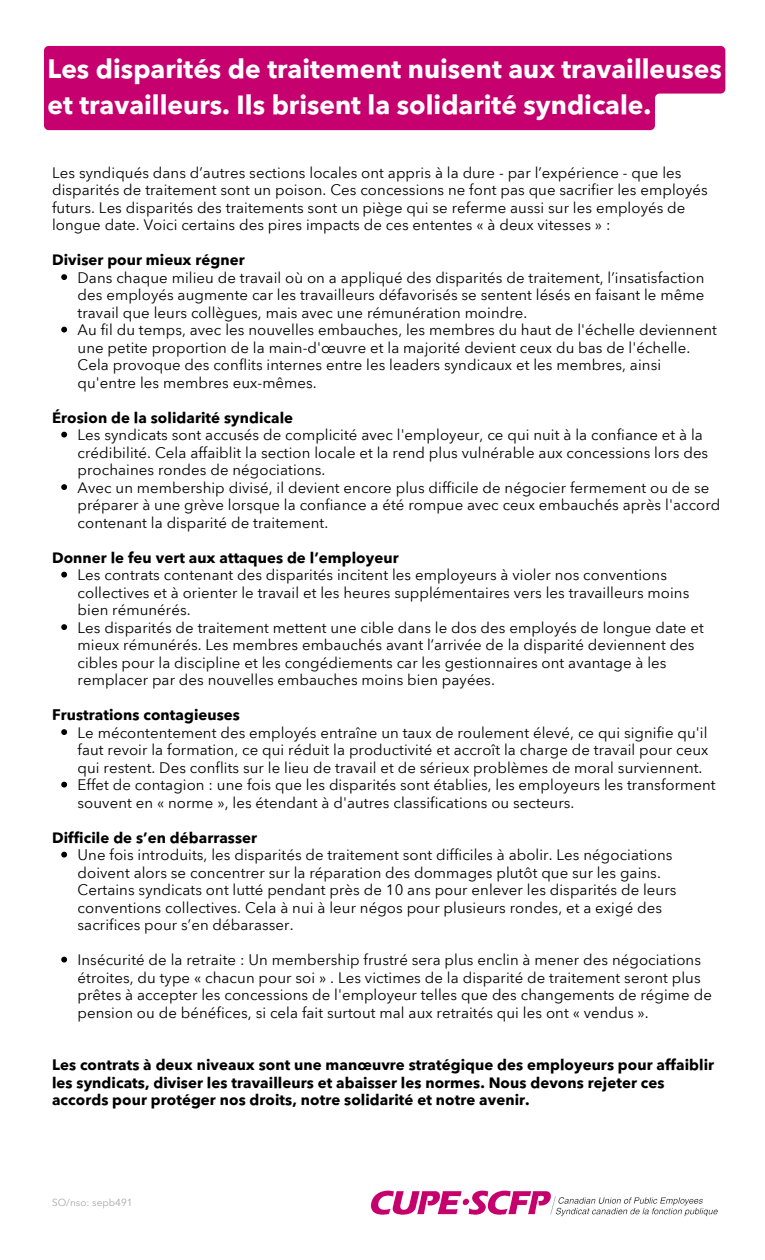
<style>
.page{position:relative;width:765px;height:1260px;background:#fff}
.page>*{position:absolute;margin:0;border:0;box-sizing:border-box;transform-origin:0 0}
.t1{font:700 26.25px/36.5px "Avenir Next Arabic";color:#fff}
.t2{font:15px/17.5px "Avenir Next Arabic";letter-spacing:.005em;color:#000}
.t3{font:700 15px/17.5px "Avenir Next Arabic";letter-spacing:.005em;color:#000}
.t4{font:10px "Avenir Next Arabic";letter-spacing:.005em;color:#a6a6a6}
</style>
<div class="page">
<svg style="left:61px;top:274px;width:6px;height:6px"></svg>
<svg style="left:61px;top:327px;width:6px;height:6px"></svg>
<svg style="left:61px;top:432px;width:6px;height:6px"></svg>
<svg style="left:61px;top:484px;width:6px;height:6px"></svg>
<svg style="left:61px;top:572px;width:6px;height:6px"></svg>
<svg style="left:61px;top:624px;width:6px;height:6px"></svg>
<svg style="left:61px;top:729px;width:6px;height:6px"></svg>
<svg style="left:61px;top:782px;width:6px;height:6px"></svg>
<svg style="left:61px;top:852px;width:6px;height:6px"></svg>
<svg style="left:61px;top:957px;width:6px;height:6px"></svg>
<div style="left:44px;top:46px;width:681px;height:84px;background:#c6006e"></div>
<img style="left:371px;top:1190px;width:347px;height:27px">
<p class="t1" style="left:48px;top:50px;width:676px">Les disparités de traitement nuisent aux travailleuses et travailleurs. Ils brisent la solidarité syndicale.</p>
<h1 class="t2" style="left:52px;top:164px;width:657px">Les syndiqués dans d’autres sections locales ont appris à la dure - par l’expérience - que les disparités de traitement sont un poison. Ces concessions ne font pas que sacrifier les employés futurs. Les disparités des traitements sont un piège qui se referme aussi sur les employés de longue date. Voici certains des pires impacts de ces ententes « à deux vitesses » :</h1>
<h3 class="t3" style="left:52px;top:251px;width:194px">Diviser pour mieux régner</h3>
<h2 class="t2" style="left:78px;top:269px;width:628px;text-align:justify">Dans chaque milieu de travail où on a appliqué des disparités de traitement, l’insatisfaction des employés augmente car les travailleurs défavorisés se sentent lésés en faisant le même travail que leurs collègues, mais avec une rémunération moindre.</h2>
<p class="t2" style="left:78px;top:321px;width:641px">Au fil du temps, avec les nouvelles embauches, les membres du haut de l'échelle deviennent une petite proportion de la main-d'œuvre et la majorité devient ceux du bas de l'échelle.<br>Cela provoque des conflits internes entre les leaders syndicaux et les membres, ainsi qu'entre les membres eux-mêmes.</p>
<p class="t3" style="left:52px;top:409px;width:243px">Érosion de la solidarité syndicale</p>
<h2 class="t2" style="left:78px;top:426px;width:632px">Les syndicats sont accusés de complicité avec l'employeur, ce qui nuit à la confiance et à la crédibilité. Cela affaiblit la section locale et la rend plus vulnérable aux concessions lors des prochaines rondes de négociations.</h2>
<p class="t2" style="left:78px;top:479px;width:644px">Avec un membership divisé, il devient encore plus difficile de négocier fermement ou de se préparer à une grève lorsque la confiance a été rompue avec ceux embauchés après l'accord contenant la disparité de traitement.</p>
<p class="t3" style="left:52px;top:549px;width:348px">Donner le feu vert aux attaques de l’employeur</p>
<h2 class="t2" style="left:78px;top:566px;width:613px">Les contrats contenant des disparités incitent les employeurs à violer nos conventions collectives et à orienter le travail et les heures supplémentaires vers les travailleurs moins bien rémunérés.</h2>
<p class="t2" style="left:78px;top:619px;width:628px">Les disparités de traitement mettent une cible dans le dos des employés de longue date et mieux rémunérés. Les membres embauchés avant l’arrivée de la disparité deviennent des cibles pour la discipline et les congédiements car les gestionnaires ont avantage à les remplacer par des nouvelles embauches moins bien payées.</p>
<p class="t3" style="left:52px;top:706px;width:189px">Frustrations contagieuses</p>
<h2 class="t2" style="left:78px;top:724px;width:632px;text-align:justify">Le mécontentement des employés entraîne un taux de roulement élevé, ce qui signifie qu'il faut revoir la formation, ce qui réduit la productivité et accroît la charge de travail pour ceux qui restent. Des conflits sur le lieu de travail et de sérieux problèmes de moral surviennent.</h2>
<p class="t2" style="left:78px;top:776px;width:640px">Effet de contagion : une fois que les disparités sont établies, les employeurs les transforment souvent en « norme », les étendant à d'autres classifications ou secteurs.</p>
<p class="t3" style="left:52px;top:829px;width:207px">Difficile de s’en débarrasser</p>
<h2 class="t2" style="left:78px;top:846px;width:600px">Une fois introduits, les disparités de traitement sont difficiles à abolir. Les négociations doivent alors se concentrer sur la réparation des dommages plutôt que sur les gains.<br>Certains syndicats ont lutté pendant près de 10 ans pour enlever les disparités de leurs conventions collectives. Cela à nui à leur négos pour plusieurs rondes, et a exigé des sacrifices pour s’en débarasser.</h2>
<p class="t2" style="left:78px;top:951px;width:636px">Insécurité de la retraite : Un membership frustré sera plus enclin à mener des négociations étroites, du type « chacun pour soi » . Les victimes de la disparité de traitement seront plus prêtes à accepter les concessions de l'employeur telles que des changements de régime de pension ou de bénéfices, si cela fait surtout mal aux retraités qui les ont « vendus ».</p>
<p class="t3" style="left:52px;top:1056px;width:664px">Les contrats à deux niveaux sont une manœuvre stratégique des employeurs pour affaiblir les syndicats, diviser les travailleurs et abaisser les normes. Nous devons rejeter ces accords pour protéger nos droits, notre solidarité et notre avenir.</p>
<h2 class="t4" style="left:52px;top:1197px;width:82px">SO/nso: sepb491</h2>
</div>
